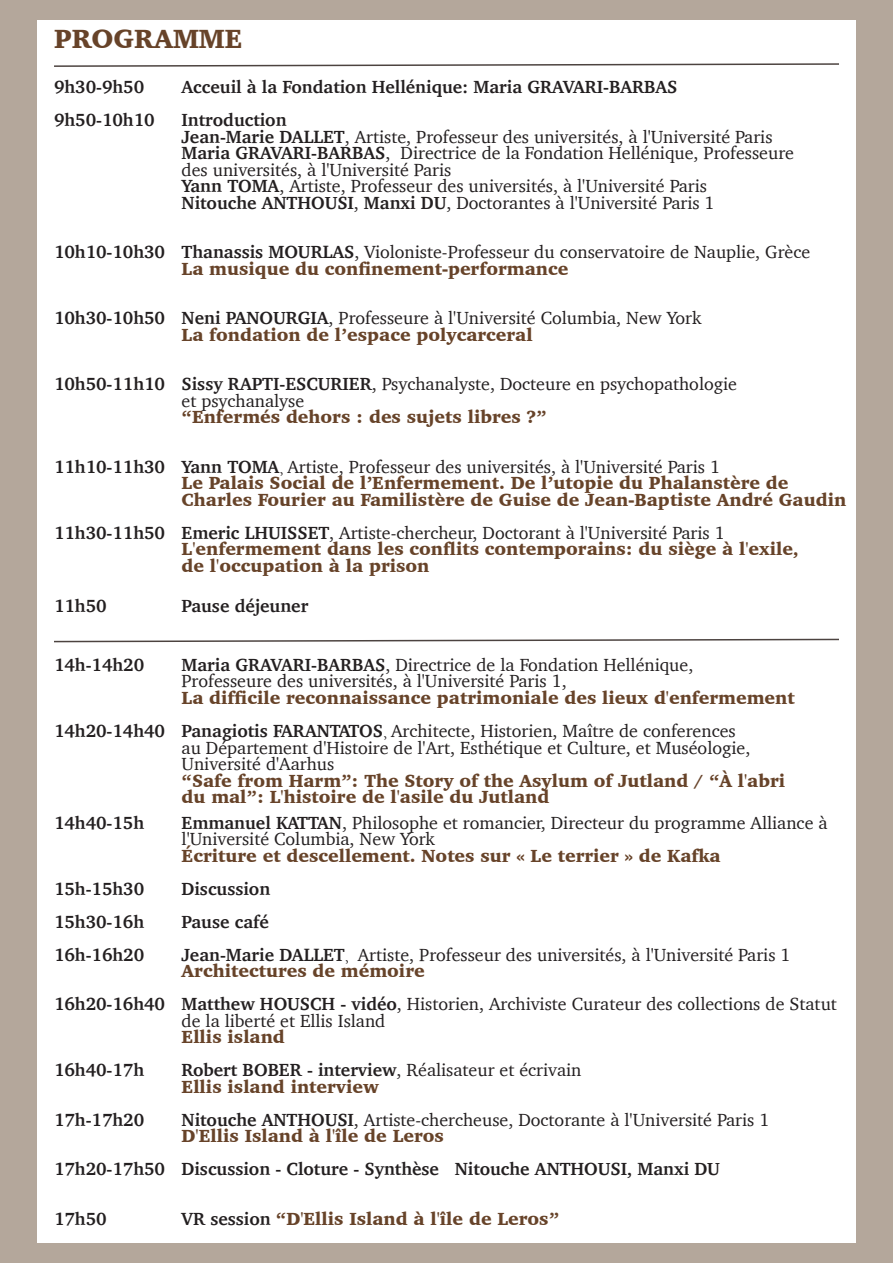
<style>
.page{position:relative;width:893px;height:1263px;background:#fff}
.page>*{position:absolute;margin:0;border:0;box-sizing:border-box;transform-origin:0 0}
.t1{font:900 27px "Charter";color:#674329}
.t2{font:18px/16.5px "Charter";color:#231f20}
.t3{font:900 18px/16.5px "Charter";color:#674329}
.t4{font:700 18px/33px "Charter";color:#231f20}
.s1{font-weight:700}
.s2{font-weight:900;color:#674329}
.s3{font-weight:700;color:#231f20}
.s4{font-family:"Adobe Song Std";font-weight:300;color:#231f20}
.s5{font-weight:400;color:#231f20}
.s6{font-family:"Adobe Song Std";font-weight:300}
</style>
<div class="page">
<div style="left:0;top:0;width:36px;height:1263px;background:#b4a79b"></div>
<div style="left:857px;top:0;width:36px;height:1263px;background:#b4a79b"></div>
<div style="left:0;top:0;width:893px;height:19px;background:#b4a79b"></div>
<div style="left:0;top:1244px;width:893px;height:19px;background:#b4a79b"></div>
<svg style="left:54px;top:638px;width:785px;height:5px"></svg>
<svg style="left:54px;top:63px;width:785px;height:4px"></svg>
<h1 class="t1" style="left:54px;top:22px;width:190px">PROGRAMME</h1>
<p class="t4" style="left:182px;top:70px;width:497px">Acceuil à la Fondation Hellénique: Maria GRAVARI-BARBAS<br>Introduction</p>
<p class="t2" style="left:182px;top:128px;width:614px"><span class="s1">Jean-Marie DALLET</span>, Artiste, Professeur des universités, à l'Université Paris <span class="s1">Maria GRAVARI-BARBAS</span>, Directrice de la Fondation Hellénique, Professeure des universités, à l'Université Paris<br><span class="s1">Yann TOMA</span>, Artiste, Professeur des universités, à l'Université Paris<br><span class="s1">Nitouche ANTHOUSI</span>, <span class="s1">Manxi DU</span>, Doctorantes à l'Université Paris 1</p>
<p class="t2" style="left:182px;top:244px;width:630px"><span class="s1">Thanassis MOURLAS</span>, Violoniste-Professeur du conservatoire de Nauplie, Grèce<br><span class="s2">La musique du confinement-performance</span></p>
<p class="t2" style="left:182px;top:310px;width:521px"><span class="s1">Neni PANOURGIA</span>, Professeure à l'Université Columbia, New York<br><span class="s2">La fondation de l’espace polycarceral</span></p>
<p class="t2" style="left:182px;top:376px;width:557px"><span class="s1">Sissy RAPTI-ESCURIER</span>, Psychanalyste, Docteure en psychopathologie et psychanalyse</p>
<p class="t3" style="left:182px;top:409px;width:366px">“Enfermés dehors : des sujets libres ?”</p>
<p class="t3" style="left:182px;top:458px;width:666px"><span class="s3">Yann TOMA</span><span class="s4">,</span> <span class="s5">Artiste, Professeur des universités, à l'Université Paris 1<br></span>Le Palais Social de l’Enfermement. De l’utopie du Phalanstère de<br>Charles Fourier au Familistère de Guise de Jean-Baptiste André Gaudin</p>
<p class="t3" style="left:182px;top:524px;width:619px"><span class="s3">Emeric LHUISSET</span><span class="s5">, Artiste-chercheur, Doctorant à l'Université Paris 1<br></span>L'enfermement dans les conflits contemporains: du siège à l'exile, de l'occupation à la prison</p>
<p class="t4" style="left:54px;top:70px;width:102px">9h30-9h50<br>9h50-10h10</p>
<p class="t4" style="left:54px;top:235px;width:113px">10h10-10h30</p>
<p class="t4" style="left:54px;top:301px;width:113px">10h30-10h50</p>
<p class="t4" style="left:54px;top:367px;width:113px">10h50-11h10</p>
<p class="t4" style="left:54px;top:450px;width:113px">11h10-11h30</p>
<p class="t4" style="left:54px;top:516px;width:113px">11h30-11h50</p>
<p class="t4" style="left:54px;top:589px;width:54px">11h50</p>
<p class="t4" style="left:181px;top:589px;width:128px">Pause déjeuner</p>
<p class="t4" style="left:54px;top:648px;width:92px">14h-14h20</p>
<p class="t4" style="left:54px;top:714px;width:113px">14h20-14h40</p>
<p class="t4" style="left:54px;top:806px;width:92px">14h40-15h</p>
<p class="t4" style="left:54px;top:872px;width:92px;text-align:justify">15h-15h30<br>15h30-16h 16h-16h20</p>
<p class="t4" style="left:54px;top:987px;width:113px">16h20-16h40</p>
<p class="t4" style="left:54px;top:1053px;width:92px">16h40-17h</p>
<p class="t4" style="left:54px;top:1103px;width:92px">17h-17h20</p>
<p class="t4" style="left:54px;top:1152px;width:113px">17h20-17h50</p>
<p class="t4" style="left:54px;top:1202px;width:54px">17h50</p>
<p class="t2" style="left:182px;top:656px;width:513px"><span class="s1">Maria GRAVARI-BARBAS</span>, Directrice de la Fondation Hellénique,<br>Professeure des universités, à l'Université Paris 1,</p>
<p class="t3" style="left:182px;top:681px;width:615px;line-height:33px">La difficile reconnaissance patrimoniale des lieux d'enfermement<br><span class="s3">Panagiotis FARANTATOS</span><span class="s4">,</span> <span class="s5">Architecte, Historien, Maître de conferences</span></p>
<p class="t2" style="left:182px;top:739px;width:570px">au Département d'Histoire de l'Art, Esthétique et Culture, et Muséologie,<br>Université d'Aarhus</p>
<p class="t3" style="left:182px;top:772px;width:605px">“Safe from Harm”: The Story of the Asylum of Jutland / “À l'abri du mal”: L'histoire de l'asile du Jutland</p>
<p class="t2" style="left:182px;top:814px;width:647px"><span class="s1">Emmanuel KATTAN</span>, Philosophe et romancier, Directeur du programme Alliance à l'Université Columbia, New York</p>
<p class="t3" style="left:182px;top:847px;width:541px">Écriture et descellement. Notes sur « Le terrier » de Kafka</p>
<p class="t2" style="left:182px;top:872px;width:610px;line-height:33px"><span class="s1">Discussion<br>Pause café<br>Jean-Marie DALLET</span><span class="s6">,</span> Artiste, Professeur des universités, à l'Université Paris 1</p>
<p class="t2" style="left:182px;top:954px;width:657px;line-height:33px"><span class="s2">Architectures de mémoire<br></span><span class="s1">Matthew HOUSCH - vidéo</span>, Historien, Archiviste Curateur des collections de Statut</p>
<p class="t2" style="left:182px;top:1012px;width:205px">de la liberté et Ellis Island</p>
<p class="t2" style="left:182px;top:1020px;width:401px;line-height:33px"><span class="s2">Ellis island<br></span><span class="s1">Robert BOBER - interview</span>, Réalisateur et écrivain</p>
<p class="t2" style="left:182px;top:1070px;width:589px;line-height:33px"><span class="s2">Ellis island interview<br></span><span class="s1">Nitouche ANTHOUSI</span>, Artiste-chercheuse, Doctorante à l'Université Paris 1</p>
<p class="t3" style="left:182px;top:1127px;width:264px">D'Ellis Island à l'île de Leros</p>
<p class="t4" style="left:182px;top:1152px;width:540px">Discussion - Cloture - Synthèse Nitouche ANTHOUSI, Manxi DU</p>
<p class="t3" style="left:182px;top:1210px;width:379px"><span class="s3">VR session</span> “D'Ellis Island à l'île de Leros”</p>
</div>
